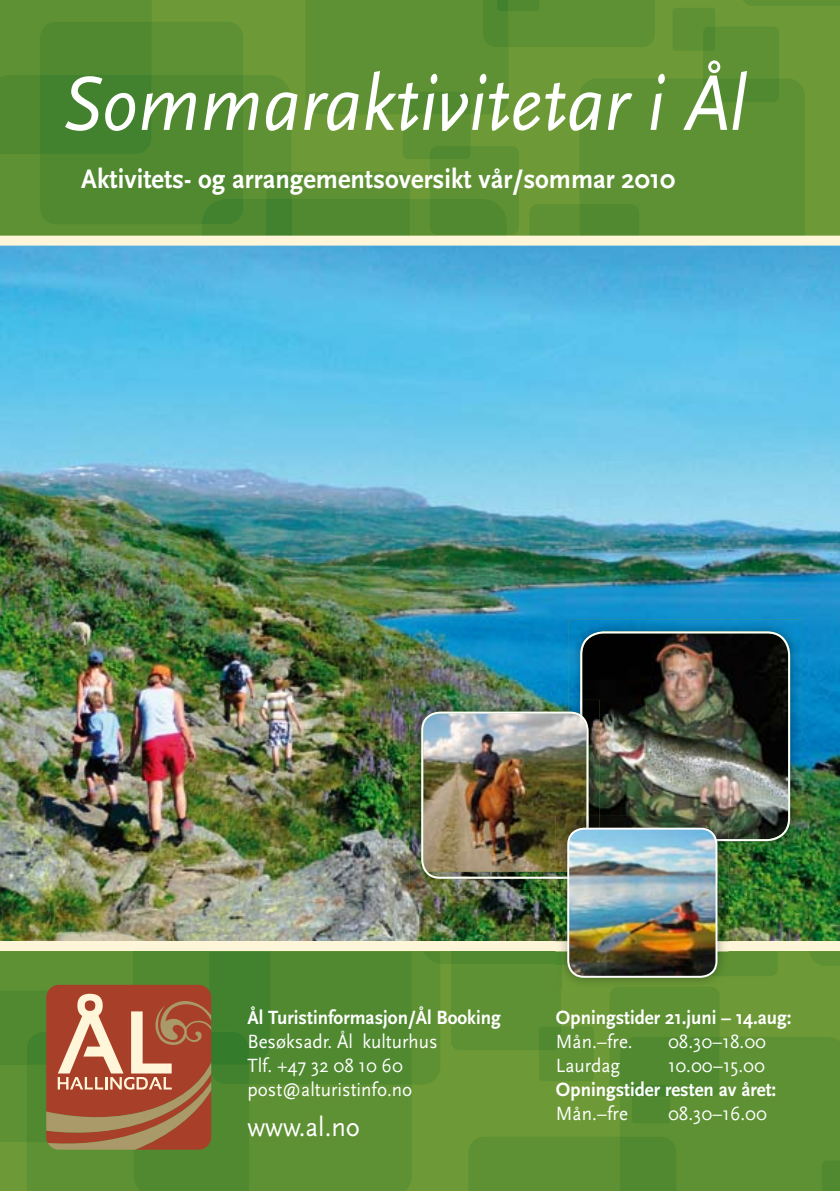
<style>
.page{position:relative;width:840px;height:1191px;background:#fff}
.page>*{position:absolute;margin:0;border:0;box-sizing:border-box;transform-origin:0 0}
.t1{font:italic 80px "Scala Sans OT";color:#fff;scale:.95 1}
.t2{font:700 28px "Scala Sans OT";color:#fff;scale:.95 1}
.t3{font:28px "Scala Sans OT";color:#fff;scale:.95 1}
.t4{font:20px/24px "Scala Sans";color:#fff;scale:.95 1}
.t5{font:700 20px "Scala Sans OT";color:#fff;scale:.95 1}
</style>
<div class="page">
<svg style="left:0;top:0;width:839px;height:236px;background:#5c9032"></svg>
<img style="left:0;top:246px;width:839px;height:695px">
<div style="left:0;top:236px;width:839px;height:10px;background:#fff6d9"></div>
<div style="left:0;top:941px;width:839px;height:10px;background:#fff6d9"></div>
<img style="left:568px;top:619px;width:232px;height:233px">
<img style="left:580px;top:631px;width:209px;height:210px">
<img style="left:409px;top:700px;width:146px;height:189px">
<svg style="left:0;top:951px;width:839px;height:240px;background:#678935"></svg>
<img style="left:612px;top:986px;width:104px;height:2px">
<img style="left:716px;top:951px;width:12px;height:25px">
<img style="left:555px;top:852px;width:173px;height:99px">
<img style="left:599px;top:816px;width:129px;height:36px">
<img style="left:555px;top:878px;width:12px;height:11px">
<img style="left:421px;top:700px;width:178px;height:178px">
<img style="left:555px;top:816px;width:33px;height:62px">
<img style="left:568px;top:828px;width:148px;height:148px">
<div style="left:567px;top:827px;width:150px;height:150px;border:2px solid #fff;border-radius:16px"></div>
<h1 class="t1" style="left:61px;top:60px;width:722px">Sommaraktivitetar i Ål</h1>
<h2 class="t2" style="left:81px;top:163px;width:626px">Aktivitets- og arrangementsoversikt vår/sommar 2010</h2>
<p class="t5" style="left:247px;top:1006px;width:268px">Ål Turistinformasjon/Ål Booking</p>
<p class="t4" style="left:247px;top:1030px;width:201px">Besøksadr. Ål kulturhus<br>Tlf. +47 32 08 10 60 post@alturistinfo.no</p>
<h2 class="t3" style="left:247px;top:1111px;width:120px">www.al.no</h2>
<p class="t5" style="left:555px;top:1006px;width:249px">Opningstider 21.juni – 14.aug:</p>
<p class="t4" style="left:555px;top:1030px;width:82px">Mån.–fre.</p>
<p class="t4" style="left:667px;top:1030px;width:104px">08.30–18.00</p>
<p class="t4" style="left:555px;top:1054px;width:69px">Laurdag</p>
<p class="t4" style="left:667px;top:1054px;width:103px">10.00–15.00</p>
<p class="t5" style="left:555px;top:1078px;width:233px">Opningstider resten av året:</p>
<p class="t4" style="left:555px;top:1102px;width:77px">Mån.–fre</p>
<p class="t4" style="left:667px;top:1102px;width:105px">08.30–16.00</p>
</div>
